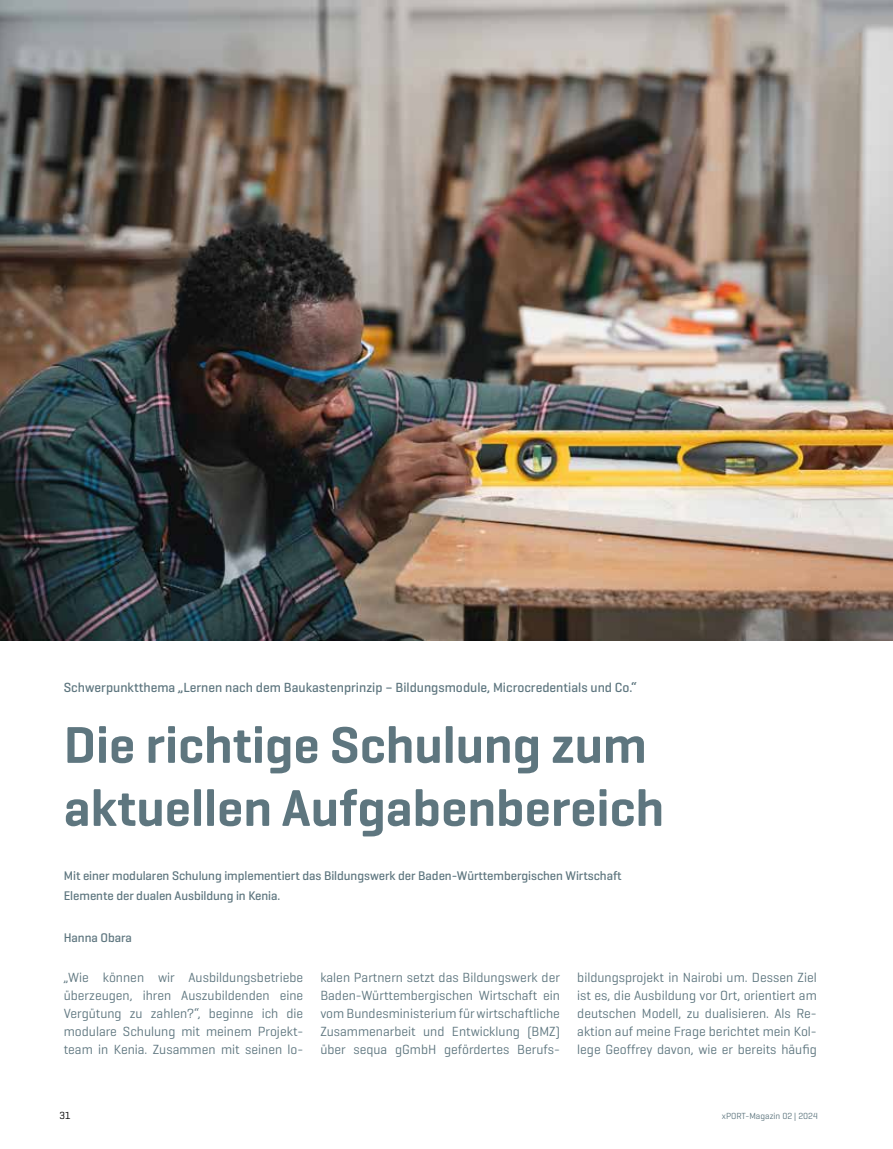
<style>
.page{position:relative;width:893px;height:1149px;background:#fff}
.page>*{position:absolute;margin:0;border:0;box-sizing:border-box;transform-origin:0 0}
.t1{font:600 52.5px/63px "Geogrotesque";color:#5e767f}
.t2{font:13.5px/18px "Geogrotesque";color:#5e767f;text-align:justify}
.t3{font:500 13.5px "Geogrotesque";color:#5e767f}
.t4{font:500 12.75px/20.5px "Geogrotesque";letter-spacing:-.005em;color:#5e767f}
.t5{font:10.5px "Geogrotesque";color:#000}
.t6{font:9px "Geogrotesque";color:#5e767f}
</style>
<div class="page">
<img style="left:0;top:0;width:893px;height:639px">
<p class="t3" style="left:64px;top:679px;width:574px">Schwerpunktthema „Lernen nach dem Baukastenprinzip – Bildungsmodule, Microcredentials und Co.“</p>
<h1 class="t1" style="left:64px;top:712px;width:602px">Die richtige Schulung zum aktuellen Aufgabenbereich</h1>
<p class="t4" style="left:64px;top:864px;width:559px">Mit einer modularen Schulung implementiert das Bildungswerk der Baden-Württembergischen Wirtschaft<br>Elemente der dualen Ausbildung in Kenia.</p>
<p class="t4" style="left:64px;top:926px;width:70px">Hanna Obara</p>
<p class="t2" style="left:64px;top:967px;width:241px">„Wie können wir Ausbildungsbetriebe überzeugen, ihren Auszubildenden eine Vergütung zu zahlen?“, beginne ich die modulare Schulung mit meinem Projekt&shy;team in Kenia. Zusammen mit seinen lo-</p>
<p class="t2" style="left:320px;top:967px;width:241px">kalen Partnern setzt das Bildungswerk der Baden-Württembergischen Wirtschaft ein vom Bundesministerium für wirtschaftliche Zusammenarbeit und Entwicklung (BMZ) über sequa gGmbH gefördertes Berufs-</p>
<p class="t2" style="left:577px;top:967px;width:241px">bildungsprojekt in Nairobi um. Dessen Ziel ist es, die Ausbildung vor Ort, orientiert am deutschen Modell, zu dualisieren. Als Re&shy;aktion auf meine Frage berichtet mein Kol&shy;lege Geoffrey davon, wie er bereits häufig</p>
<p class="t5" style="left:60px;top:1108px;width:12px">31</p>
<p class="t6" style="left:722px;top:1109px;width:98px">xPORT-Magazin 02 | 2024</p>
</div>
